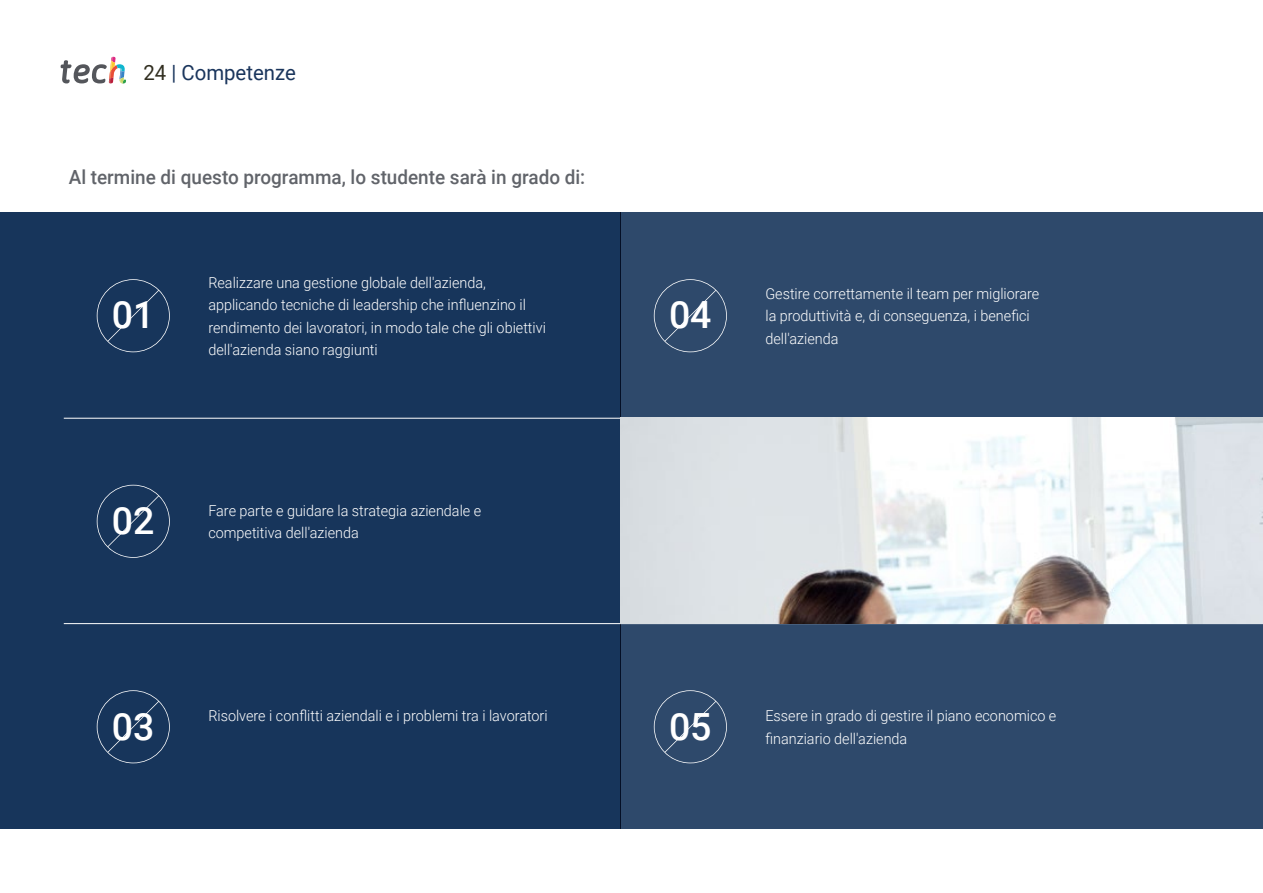
<style>
.page{position:relative;width:1263px;height:893px;background:#fff}
.page>*{position:absolute;margin:0;border:0;box-sizing:border-box;transform-origin:0 0}
.Texto{font:500 37.5px "Roboto";color:#fff}
.Sección___Pag{font:21px "Roboto";color:#1a355c}
.Subtítulo_Pag{font:500 19.5px "Roboto";color:#61646a}
.Subtítulo_Pag-2{font:300 15px/22.5px "Roboto";color:#fff;scale:.96 1}
.s1{color:#312e20}
</style>
<div class="page">
<svg style="left:61px;top:57px;width:65px;height:27px"></svg>
<div style="left:0;top:213px;width:621px;height:616px;background:#17355b"></div>
<div style="left:621px;top:213px;width:642px;height:616px;background:#2e496b"></div>
<svg style="left:97px;top:279px;width:73px;height:73px"></svg>
<svg style="left:97px;top:690px;width:73px;height:73px"></svg>
<svg style="left:97px;top:485px;width:73px;height:73px"></svg>
<svg style="left:654px;top:279px;width:73px;height:73px"></svg>
<svg style="left:654px;top:690px;width:73px;height:73px"></svg>
<hr style="left:64px;top:418px;width:1199px;height:1px;background:#fff">
<hr style="left:64px;top:623px;width:1199px;height:1px;background:#fff">
<img style="left:621px;top:418px;width:642px;height:205px">
<p class="Sección___Pag" style="left:144px;top:57px;width:154px"><span class="s1">24</span> | Competenze</p>
<p class="Subtítulo_Pag" style="left:69px;top:163px;width:518px">Al termine di questo programma, lo studente sarà in grado di:</p>
<p class="Texto" style="left:112px;top:289px;width:44px">01</p>
<p class="Subtítulo_Pag-2" style="left:208px;top:270px;width:353px">Realizzare una gestione globale dell'azienda, applicando tecniche di leadership che influenzino il rendimento dei lavoratori, in modo tale che gli obiettivi dell'azienda siano raggiunti</p>
<p class="Texto" style="left:112px;top:494px;width:44px">02</p>
<p class="Subtítulo_Pag-2" style="left:208px;top:498px;width:286px">Fare parte e guidare la strategia aziendale e</p>
<p class="Subtítulo_Pag-2" style="left:208px;top:521px;width:158px">competitiva dell'azienda</p>
<p class="Texto" style="left:112px;top:700px;width:44px">03</p>
<p class="Subtítulo_Pag-2" style="left:208px;top:704px;width:355px">Risolvere i conflitti aziendali e i problemi tra i lavoratori</p>
<p class="Texto" style="left:669px;top:289px;width:44px">04</p>
<p class="Subtítulo_Pag-2" style="left:765px;top:282px;width:287px">Gestire correttamente il team per migliorare la produttività e, di conseguenza, i benefici dell'azienda</p>
<p class="Texto" style="left:669px;top:700px;width:44px">05</p>
<p class="Subtítulo_Pag-2" style="left:765px;top:704px;width:305px">Essere in grado di gestire il piano economico e finanziario dell'azienda</p>
</div>
